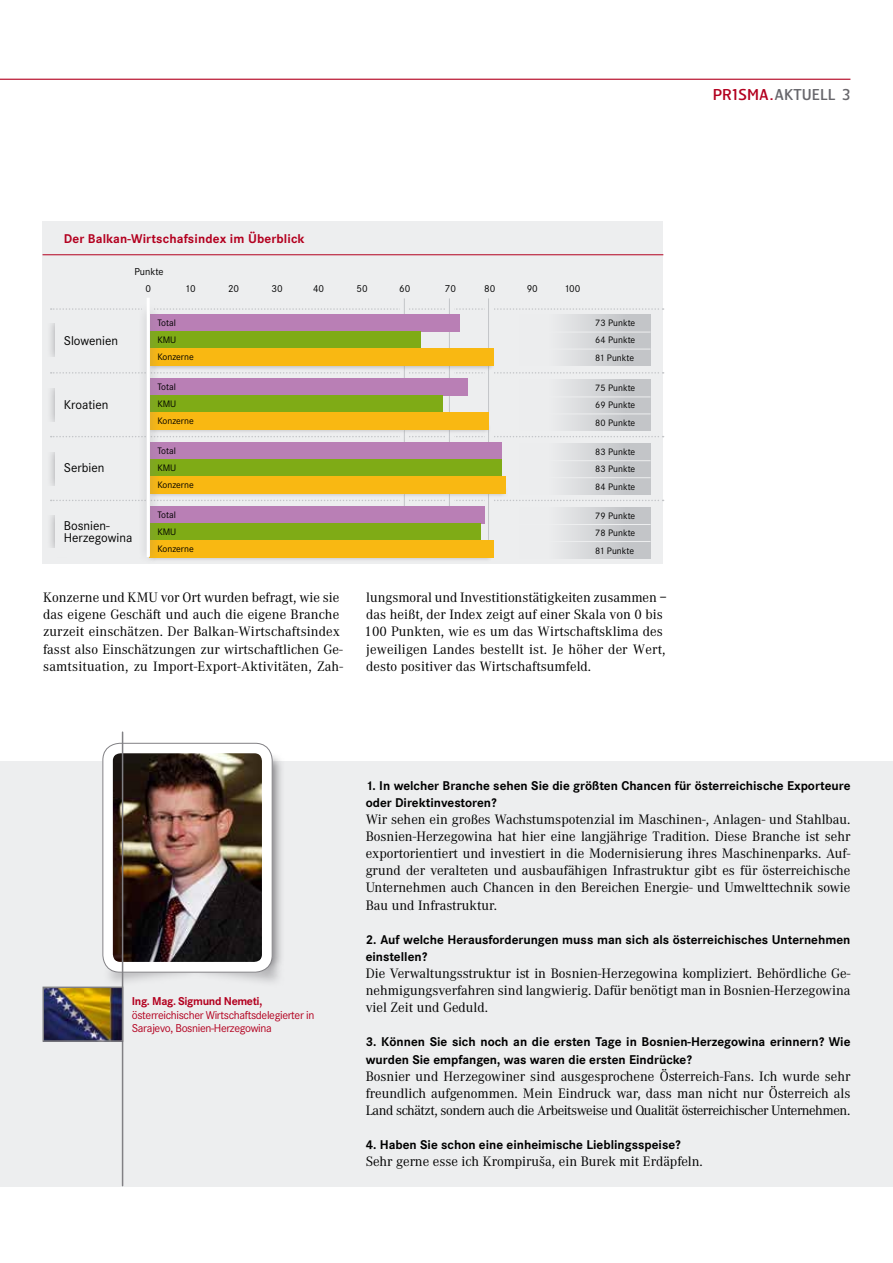
<style>
.page{position:relative;width:893px;height:1263px;background:#fff}
.page>*{position:absolute;margin:0;border:0;box-sizing:border-box;transform-origin:0 0}
.t1{font:15px "Hermes";color:#68676c}
.t2{font:14.25px/17.1px "Corporate A";color:#000;text-align:justify}
.t3{font:700 13.2px/17.1px "Corporate S";color:#000}
.t4{font:13.2px/12px "Corporate S";color:#000}
.t5{font:700 13.2px "Corporate S";letter-spacing:.01em;color:#b3001f}
.t6{font:11.85px/13.5px "Corporate S";letter-spacing:-.03em;color:#b3001f}
.t7{font:700 11.85px "Corporate S";letter-spacing:-.03em;color:#b3001f}
.t8{font:10.5px/17px "Corporate S";color:#000;text-align:center}
.t9{font:9.75px/17px "Corporate S";color:#000}
.s1{color:#b3001f}
</style>
<div class="page">
<svg style="left:0;top:78px;width:851px;height:2px"></svg>
<div style="left:0;top:761px;width:893px;height:425px;background:#edeeef"></div>
<div style="left:190px;top:950px;width:95px;height:38px;background:#818084;opacity:.55"></div>
<div style="left:103px;top:950px;width:100px;height:38px;background:#818084;opacity:.55"></div>
<svg style="left:255px;top:755px;width:30px;height:223px"></svg>
<img style="left:113px;top:754px;width:148px;height:207px">
<div style="left:102px;top:743px;width:170px;height:229px;border:10px solid #fff;border-radius:13px"></div>
<hr style="left:122px;top:732px;width:1px;height:454px;background:#818084">
<div style="left:102px;top:743px;width:171px;height:229px;border:1px solid #818084;border-radius:17px"></div>
<div style="left:43px;top:221px;width:620px;height:342px;background:#edeeef"></div>
<hr style="left:43px;top:254px;width:620px;height:1px;background:#b3001f">
<svg style="left:51px;top:308px;width:613px;height:2px"></svg>
<svg style="left:51px;top:372px;width:613px;height:2px"></svg>
<svg style="left:51px;top:436px;width:613px;height:1px"></svg>
<svg style="left:51px;top:500px;width:613px;height:1px"></svg>
<div style="left:446px;top:302px;width:8px;height:255px;background:#edeeef"></div>
<div style="left:485px;top:302px;width:8px;height:255px;background:#edeeef"></div>
<div style="left:401px;top:302px;width:8px;height:255px;background:#edeeef"></div>
<hr style="left:449px;top:298px;width:1px;height:258px;background:#c3c5c8">
<hr style="left:404px;top:298px;width:1px;height:258px;background:#c3c5c8">
<hr style="left:488px;top:298px;width:1px;height:258px;background:#c3c5c8">
<div style="left:46px;top:443px;width:30px;height:52px;background:#818084;opacity:.75"></div>
<div style="left:55px;top:452px;width:85px;height:34px;background:#edeeef"></div>
<div style="left:43px;top:443px;width:361px;height:9px;background:#edeeef"></div>
<div style="left:43px;top:486px;width:361px;height:8px;background:#edeeef"></div>
<div style="left:149px;top:442px;width:353px;height:17px;background:#b97fb5"></div>
<div style="left:149px;top:459px;width:353px;height:17px;background:#7fab16"></div>
<div style="left:519px;top:443px;width:132px;height:51px;background:linear-gradient(to right,#f3f4f5,#bec0c3)"></div>
<div style="left:146px;top:486px;width:362px;height:12px;background:#818084;opacity:.9"></div>
<div style="left:149px;top:476px;width:357px;height:17px;background:#f9b812"></div>
<hr style="left:519px;top:460px;width:132px;height:1px;background:#edeeef">
<hr style="left:519px;top:477px;width:132px;height:1px;background:#edeeef">
<div style="left:46px;top:379px;width:30px;height:52px;background:#818084;opacity:.75"></div>
<div style="left:55px;top:388px;width:85px;height:34px;background:#edeeef"></div>
<div style="left:43px;top:379px;width:361px;height:9px;background:#edeeef"></div>
<div style="left:43px;top:422px;width:361px;height:9px;background:#edeeef"></div>
<div style="left:149px;top:378px;width:319px;height:17px;background:#b97fb5"></div>
<div style="left:149px;top:395px;width:293px;height:17px;background:#7fab16"></div>
<div style="left:519px;top:379px;width:132px;height:52px;background:linear-gradient(to right,#f3f4f5,#bfc1c4)"></div>
<div style="left:146px;top:423px;width:345px;height:11px;background:#818084;opacity:.9"></div>
<div style="left:149px;top:412px;width:340px;height:17px;background:#f9b812"></div>
<hr style="left:519px;top:396px;width:132px;height:1px;background:#edeeef">
<hr style="left:519px;top:414px;width:132px;height:1px;background:#edeeef">
<div style="left:46px;top:506px;width:30px;height:52px;background:#818084;opacity:.75"></div>
<div style="left:55px;top:514px;width:85px;height:35px;background:#edeeef"></div>
<div style="left:43px;top:506px;width:361px;height:8px;background:#edeeef"></div>
<div style="left:43px;top:549px;width:361px;height:8px;background:#edeeef"></div>
<div style="left:519px;top:507px;width:132px;height:51px;background:linear-gradient(to right,#f3f4f5,#bdc0c3)"></div>
<div style="left:149px;top:506px;width:336px;height:17px;background:#b97fb5"></div>
<div style="left:149px;top:523px;width:331px;height:17px;background:#7fab16"></div>
<div style="left:146px;top:550px;width:347px;height:11px;background:#818084;opacity:.9"></div>
<div style="left:149px;top:540px;width:344px;height:17px;background:#f9b812"></div>
<hr style="left:519px;top:524px;width:132px;height:1px;background:#edeeef">
<hr style="left:519px;top:541px;width:132px;height:1px;background:#edeeef">
<div style="left:46px;top:314px;width:30px;height:53px;background:#818084;opacity:.75"></div>
<div style="left:55px;top:323px;width:85px;height:34px;background:#edeeef"></div>
<div style="left:43px;top:315px;width:361px;height:8px;background:#edeeef"></div>
<div style="left:43px;top:357px;width:361px;height:9px;background:#edeeef"></div>
<div style="left:149px;top:315px;width:310px;height:17px;background:#b97fb5"></div>
<div style="left:149px;top:332px;width:272px;height:17px;background:#7fab16"></div>
<div style="left:519px;top:315px;width:132px;height:51px;background:linear-gradient(to right,#f3f4f5,#bec0c4)"></div>
<div style="left:146px;top:359px;width:349px;height:11px;background:#d6d7d8"></div>
<hr style="left:519px;top:332px;width:132px;height:1px;background:#edeeef">
<hr style="left:519px;top:349px;width:132px;height:1px;background:#edeeef">
<div style="left:149px;top:349px;width:344px;height:17px;background:#f9b812"></div>
<img style="left:46px;top:989px;width:74px;height:50px">
<div style="left:43px;top:986px;width:80px;height:56px;border:2px solid #818084"></div>
<div style="left:139px;top:303px;width:20px;height:262px;background:#818084;opacity:.75"></div>
<hr style="left:147px;top:298px;width:3px;height:259px;background:#fff">
<p class="t1" style="left:713px;top:84px;width:139px"><span class="s1">PR1SMA.</span>AKTUELL 3</p>
<p class="t5" style="left:64px;top:231px;width:242px">Der Balkan-Wirtschafsindex im Überblick</p>
<p class="t8" style="left:134px;top:263px;width:31px">Punkte<br>0</p>
<p class="t8" style="left:185px;top:280px;width:12px">10</p>
<p class="t8" style="left:228px;top:280px;width:13px">20</p>
<p class="t8" style="left:272px;top:280px;width:13px">30</p>
<p class="t8" style="left:313px;top:280px;width:13px">40</p>
<p class="t8" style="left:357px;top:280px;width:13px">50</p>
<p class="t8" style="left:399px;top:280px;width:13px">60</p>
<p class="t8" style="left:445px;top:280px;width:13px">70</p>
<p class="t8" style="left:484px;top:280px;width:13px">80</p>
<p class="t8" style="left:527px;top:280px;width:13px">90</p>
<p class="t8" style="left:564px;top:280px;width:18px">100</p>
<p class="t4" style="left:64px;top:335px;width:56px">Slowenien</p>
<p class="t4" style="left:64px;top:398px;width:46px">Kroatien</p>
<p class="t4" style="left:64px;top:462px;width:42px">Serbien</p>
<p class="t9" style="left:157px;top:315px;width:38px">Total<br>KMU<br>Konzerne</p>
<p class="t9" style="left:157px;top:378px;width:38px">Total<br>KMU<br>Konzerne</p>
<p class="t9" style="left:157px;top:442px;width:38px">Total<br>KMU<br>Konzerne</p>
<p class="t9" style="left:595px;top:315px;width:42px">73 Punkte<br>64 Punkte</p>
<p class="t9" style="left:595px;top:350px;width:40px">81 Punkte</p>
<p class="t9" style="left:595px;top:379px;width:42px">75 Punkte<br>69 Punkte</p>
<p class="t9" style="left:595px;top:415px;width:42px">80 Punkte</p>
<p class="t9" style="left:595px;top:443px;width:42px">83 Punkte<br>83 Punkte</p>
<p class="t9" style="left:595px;top:478px;width:42px">84 Punkte</p>
<p class="t9" style="left:157px;top:506px;width:38px">Total<br>KMU<br>Konzerne</p>
<p class="t4" style="left:64px;top:520px;width:70px">Bosnien-<br>Herzegowina</p>
<p class="t9" style="left:595px;top:507px;width:42px">79 Punkte<br>78 Punkte</p>
<p class="t9" style="left:595px;top:542px;width:40px">81 Punkte</p>
<p class="t2" style="left:43px;top:589px;width:302px;text-align:left">Konzerne und KMU vor Ort wurden befragt, wie sie das eigene Geschäft und auch die eigene Branche zurzeit einschätzen. Der Balkan-Wirtschaftsindex fasst also Einschätzungen zur wirtschaftlichen Ge&shy;samtsituation, zu Import-Export-Aktivitäten, Zah-</p>
<p class="t2" style="left:365px;top:589px;width:304px;text-align:left">lungsmoral und Investitionstätigkeiten zusammen – das heißt, der Index zeigt auf einer Skala von 0 bis 100 Punkten, wie es um das Wirtschaftsklima des jeweiligen Landes bestellt ist. Je höher der Wert, desto positiver das Wirtschaftsumfeld.</p>
<p class="t7" style="left:132px;top:994px;width:132px">Ing. Mag. Sigmund Nemeti,</p>
<p class="t6" style="left:132px;top:1008px;width:184px">österreichischer Wirtschaftsdelegierter in<br>Sarajevo, Bosnien-Herzegowina</p>
<p class="t3" style="left:366px;top:777px;width:486px">1. In welcher Branche sehen Sie die größten Chancen für österreichische Exporteure oder Direktinvestoren?</p>
<p class="t2" style="left:366px;top:811px;width:486px">Wir sehen ein großes Wachstumspotenzial im Maschinen-, Anlagen- und Stahlbau.<br>Bosnien-Herzegowina hat hier eine langjährige Tradition. Diese Branche ist sehr exportorientiert und investiert in die Modernisierung ihres Maschinenparks. Auf&shy;grund der veralteten und ausbaufähigen Infrastruktur gibt es für österreichische Unternehmen auch Chancen in den Bereichen Energie- und Umwelttechnik sowie Bau und Infrastruktur.</p>
<p class="t3" style="left:366px;top:931px;width:486px">2. Auf welche Herausforderungen muss man sich als österreichisches Unternehmen einstellen?</p>
<p class="t2" style="left:366px;top:965px;width:486px">Die Verwaltungsstruktur ist in Bosnien-Herzegowina kompliziert. Behördliche Ge&shy;nehmigungsverfahren sind langwierig. Dafür benötigt man in Bosnien-Herzegowina viel Zeit und Geduld.</p>
<p class="t3" style="left:366px;top:1034px;width:486px">3. Können Sie sich noch an die ersten Tage in Bosnien-Herzegowina erinnern? Wie wurden Sie empfangen, was waren die ersten Eindrücke?</p>
<p class="t2" style="left:366px;top:1068px;width:486px">Bosnier und Herzegowiner sind ausgesprochene Österreich-Fans. Ich wurde sehr freundlich aufgenommen. Mein Eindruck war, dass man nicht nur Österreich als Land schätzt, sondern auch die Arbeitsweise und Qualität österreichischer Unternehmen.</p>
<p class="t3" style="left:366px;top:1136px;width:317px">4. Haben Sie schon eine einheimische Lieblingsspeise?</p>
<p class="t2" style="left:366px;top:1153px;width:339px">Sehr gerne esse ich Krompirusa, ein Burek mit Erdäpfeln.</p>
<p class="t2" style="left:539px;top:1153px;width:9px">ˇ</p>
</div>
